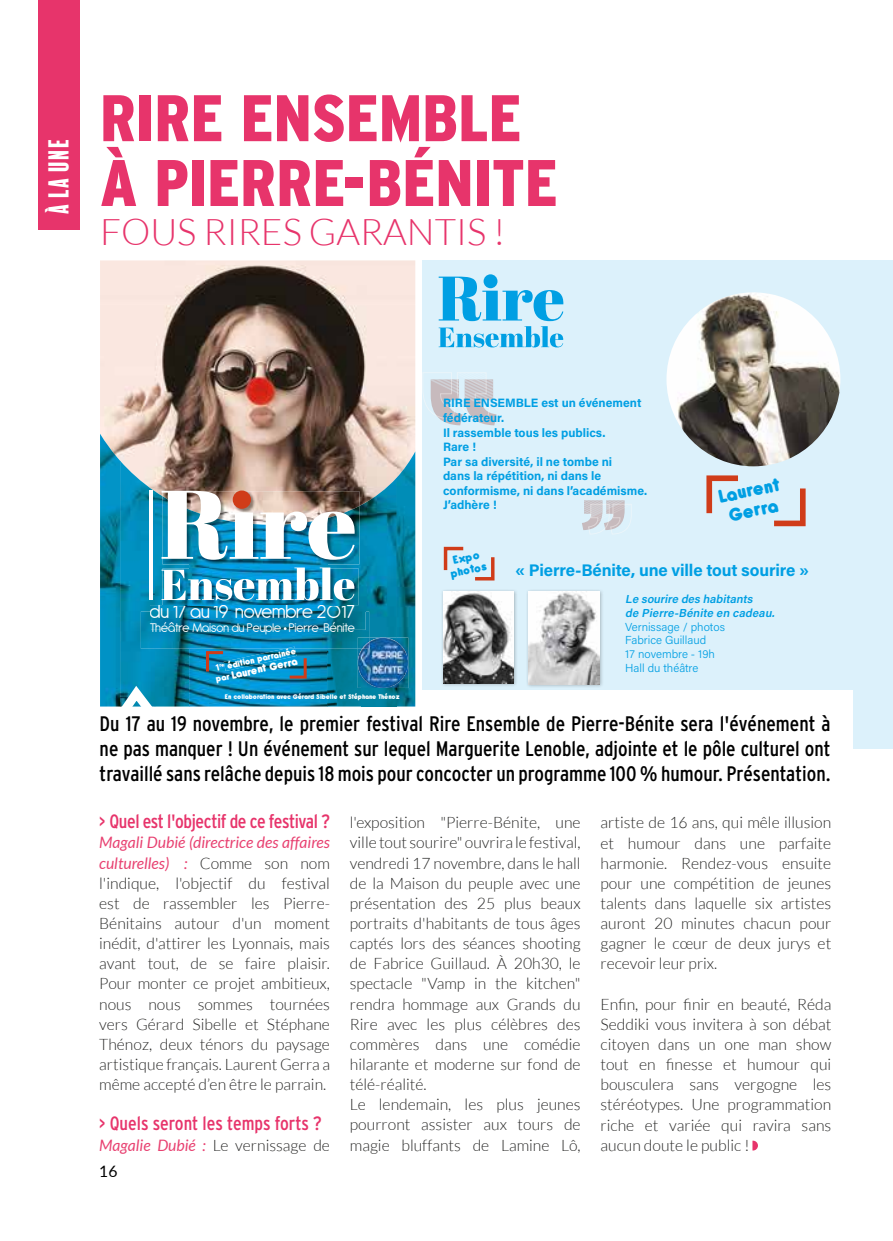
<style>
.page{position:relative;width:893px;height:1241px;background:#fff}
.page>*{position:absolute;margin:0;border:0;box-sizing:border-box;transform-origin:0 0}
.t1{font:900 condensed 65.62px/64.8px "Interstate";color:#e7346b}
.t2{font:300 36.75px "Lato";color:#e7346b}
.t3{font:26.25px "Balboa Plus Fill";color:#fff}
.t4{font:condensed 21px/25.2px "Interstate";color:#000;text-align:justify}
.t5{font:20.65px "Antipasto";letter-spacing:-.025em;color:#fefefe}
.t6{font:800 20.3px/20.3px "Antipasto";color:#009fe3}
.t7{font:condensed 19.25px "Interstate";letter-spacing:-.02em;color:#e7346b}
.t8{font:condensed 19.25px "Interstate";color:#e7346b}
.t9{font:700 16.8px "Acumin Pro";letter-spacing:-.01em;color:#009fe3}
.t10{font:300 15.75px/20.1px "Lato";color:#282827;text-align:justify}
.t11{font:15.75px "Lato";color:#000}
.t12{font:13.65px "Antipasto";letter-spacing:-.04em;color:#fff}
.t13{font:800 12.42px/12.4px "Antipasto";color:#009fe3;text-align:center}
.t14{font:700 12.08px/14.5px "Acumin Pro";color:#009fe3}
.t15{font:800 11.9px "Antipasto";color:#fff}
.t16{font:300 11.55px/13.8px "Acumin Pro";color:#009fe3}
.t17{font:italic 600 11.55px/13.8px "Acumin Pro";color:#009fe3}
.t18{font:800 9.8px "Antipasto";color:#fff}
.t19{font:800 7.35px "Antipasto";letter-spacing:-.025em;color:#fff}
.s1{color:#fdfdfd}
.s2{font-size:9.45px}
.s3{font-family:"Acumin Pro";font-weight:700}
.s4{font-size:9.8px}
.s5{font-weight:400;font-style:italic;color:#e84171}
</style>
<div class="page">
<div style="left:423px;top:260px;width:470px;height:488px;background:#dcf1fb"></div>
<div style="left:86px;top:690px;width:767px;height:110px;background:#fff"></div>
<div style="left:38px;top:0;width:41px;height:230px;background:#e7346b"></div>
<img style="left:100px;top:260px;width:315px;height:145px">
<svg style="left:100px;top:405px;width:315px;height:86px;background:#a4897c"></svg>
<img style="left:100px;top:433px;width:21px;height:273px">
<img style="left:396px;top:451px;width:19px;height:255px">
<img style="left:120px;top:461px;width:35px;height:217px">
<img style="left:155px;top:491px;width:34px;height:215px">
<img style="left:327px;top:478px;width:69px;height:172px">
<img style="left:189px;top:564px;width:138px;height:3px">
<img style="left:189px;top:648px;width:138px;height:58px">
<img style="left:327px;top:650px;width:34px;height:56px">
<img style="left:361px;top:687px;width:35px;height:19px">
<img style="left:150px;top:605px;width:12px;height:6px">
<img style="left:224px;top:648px;width:60px;height:23px">
<svg style="left:354px;top:606px;width:12px;height:5px"></svg>
<img style="left:151px;top:606px;width:203px;height:5px">
<img style="left:162px;top:568px;width:197px;height:37px">
<img style="left:162px;top:605px;width:192px;height:1px">
<img style="left:162px;top:567px;width:193px;height:33px">
<img style="left:163px;top:496px;width:196px;height:68px">
<img style="left:162px;top:490px;width:193px;height:69px">
<div style="left:233px;top:490px;width:18px;height:18px;background:#d03c19;border-radius:50%"></div>
<hr style="left:149px;top:490px;width:4px;height:110px;background:#fff">
<svg style="left:206px;top:651px;width:17px;height:20px"></svg>
<img style="left:358px;top:637px;width:50px;height:50px">
<img style="left:141px;top:611px;width:228px;height:37px">
<svg style="left:358px;top:637px;width:11px;height:11px"></svg>
<svg style="left:752px;top:1140px;width:6px;height:10px"></svg>
<svg style="left:112px;top:678px;width:51px;height:29px"></svg>
<div style="left:440px;top:589px;width:78px;height:98px;background:#000;opacity:.25"></div>
<img style="left:443px;top:591px;width:71px;height:92px">
<div style="left:526px;top:589px;width:77px;height:98px;background:#000;opacity:.25"></div>
<img style="left:528px;top:591px;width:71px;height:93px">
<svg style="left:443px;top:546px;width:52px;height:35px"></svg>
<svg style="left:582px;top:500px;width:50px;height:34px"></svg>
<svg style="left:422px;top:372px;width:74px;height:53px"></svg>
<img style="left:666px;top:292px;width:174px;height:174px;border-radius:87px">
<svg style="left:439px;top:276px;width:125px;height:71px"></svg>
<div style="left:484px;top:274px;width:13px;height:14px;background:#009fe3;border-radius:50%"></div>
<svg style="left:706px;top:475px;width:32px;height:39px"></svg>
<svg style="left:774px;top:488px;width:32px;height:39px"></svg>
<svg style="left:284px;top:646px;width:23px;height:32px"></svg>
<h3 class="t3" style="left:44px;top:214px;width:78px;rotate:-90deg">À LA UNE</h3>
<h1 class="t1" style="left:100px;top:85px;width:459px">RIRE ENSEMBLE<br>À PIERRE-BÉNITE</h1>
<h2 class="t2" style="left:100px;top:211px;width:407px">FOUS RIRES GARANTIS !</h2>
<p class="t14" style="left:443px;top:395px;width:206px">RIRE ENSEMBLE est un événement fédérateur.<br>Il rassemble tous les publics.<br>Rare !<br>Par sa diversité, il ne tombe ni<br>dans la répétition, ni dans le conformisme, ni dans l’académisme.<br>J’adhère !</p>
<p class="t6" style="left:716px;top:485px;width:64px;rotate:-12deg">Laurent<br>Gerra</p>
<h3 class="t5" style="left:149px;top:600px;width:207px">d<span class="s1">u 1</span>7 au 19 novembre 2017</h3>
<p class="t12" style="left:150px;top:620px;width:207px">Théâtre Maison du Peuple Pierre<span class="s2">-</span>Bénite</p>
<p class="t18" style="left:215px;top:663px;width:83px;rotate:-12deg"><span class="s3">1</span><sup>re</sup> édition parrain e</p>
<p class="t15" style="left:215px;top:673px;width:85px;rotate:-12deg"><span class="s4">par</span> Laurent Gerra</p>
<p class="t19" style="left:225px;top:693px;width:176px">En collaboration avec Gérard Sibelle et Stéphane Thénoz</p>
<p class="t13" style="left:447px;top:554px;width:39px;rotate:-12deg">Expo photos</p>
<p class="t9" style="left:515px;top:558px;width:295px">« Pierre-Bénite, une ville tout sourire »</p>
<p class="t17" style="left:625px;top:591px;width:153px">Le sourire des habitants<br>de Pierre-Bénite en cadeau.</p>
<p class="t16" style="left:625px;top:619px;width:101px">Vernissage / photos<br>Fabrice Guillaud<br>17 novembre - 19h<br>Hall du théâtre</p>
<p class="t4" style="left:100px;top:710px;width:732px">Du 17 au 19 novembre, le premier festival Rire Ensemble de Pierre-Bénite sera l'événement à ne pas manquer ! Un événement sur lequel Marguerite Lenoble, adjointe et le pôle culturel ont travaillé sans relâche depuis 18 mois pour concocter un programme 100 % humour. Présentation.</p>
<p class="t7" style="left:99px;top:810px;width:232px">&gt; Quel est l'objectif de ce festival ?</p>
<p class="t10" style="left:99px;top:832px;width:232px"><span class="s5">Magali Dubié (directrice des affaires culturelles) :</span> Comme son nom l'indique, l'objectif du festival est de rassembler les Pierre-Bénitains autour d'un moment inédit, d'attirer les Lyonnais, mais avant tout, de se faire plaisir.<br>Pour monter ce projet ambitieux, nous nous sommes tournées vers Gérard Sibelle et Stéphane Thénoz, deux ténors du paysage artistique français. Laurent Gerra a même accepté d’en être le parrain.</p>
<p class="t8" style="left:99px;top:1112px;width:224px">&gt; Quels seront les temps forts ?</p>
<p class="t10" style="left:99px;top:1134px;width:232px"><span class="s5">Magalie Dubié :</span> Le vernissage de</p>
<p class="t11" style="left:99px;top:1159px;width:20px">16</p>
<p class="t10" style="left:350px;top:812px;width:232px;text-align:left">l'exposition "Pierre-Bénite, une ville tout sourire" ouvrira le festival, vendredi 17 novembre, dans le hall de la Maison du peuple avec une présentation des 25 plus beaux portraits d'habitants de tous âges captés lors des séances shooting de Fabrice Guillaud. À 20h30, le spectacle "Vamp in the kitchen" rendra hommage aux Grands du<br>Rire avec les plus célèbres des commères dans une comédie hilarante et moderne sur fond de télé-réalité.<br>Le lendemain, les plus jeunes pourront assister aux tours de magie bluffants de Lamine Lô,</p>
<p class="t10" style="left:600px;top:812px;width:232px">artiste de 16 ans, qui mêle illusion et humour dans une parfaite harmonie. Rendez-vous ensuite pour une compétition de jeunes talents dans laquelle six artistes auront 20 minutes chacun pour gagner le cœur de deux jurys et recevoir leur prix.</p>
<p class="t10" style="left:600px;top:993px;width:232px">Enfin, pour finir en beauté, Réda Seddiki vous invitera à son débat citoyen dans un one man show tout en finesse et humour qui bousculera sans vergogne les stéréotypes. Une programmation riche et variée qui ravira sans aucun doute le public !</p>
</div>
